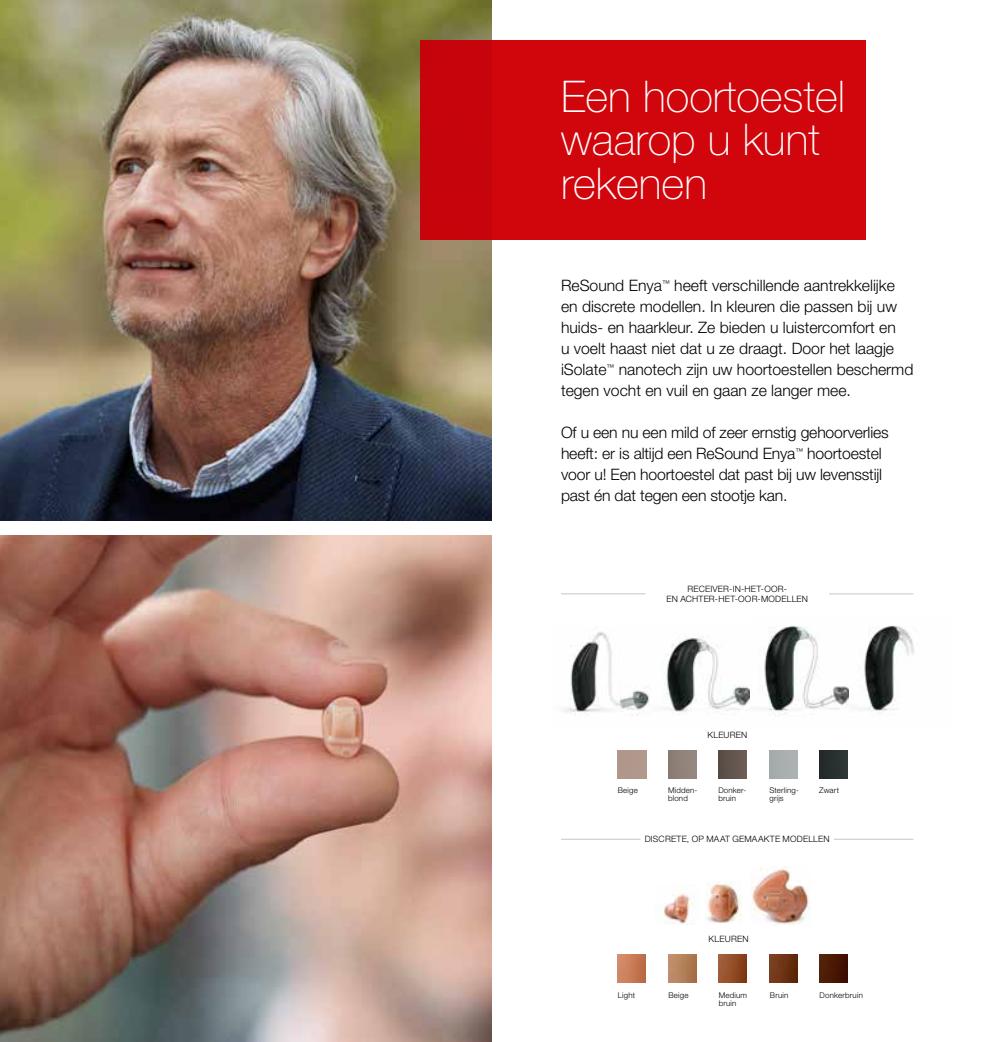
<style>
.page{position:relative;width:983px;height:1042px;background:#fff}
.page>*{position:absolute;margin:0;border:0;box-sizing:border-box;transform-origin:0 0}
.t1{font:100 43.75px/43.8px "Helvetica Neue LT Pro";color:#fff}
.t2{font:300 15.75px/21px "Helvetica Neue LT Pro";color:#000}
.t3{font:300 8.75px/10.5px "Helvetica Neue LT Pro";letter-spacing:.025em;color:#000;text-align:center}
.t4{font:300 7.88px/7.9px "Helvetica Neue LT Pro";letter-spacing:.025em;color:#000}
</style>
<div class="page">
<img style="left:0;top:0;width:491px;height:521px">
<img style="left:0;top:536px;width:491px;height:506px">
<img style="left:649px;top:636px;width:101px;height:79px">
<img style="left:564px;top:632px;width:85px;height:84px">
<img style="left:764px;top:625px;width:85px;height:91px">
<img style="left:864px;top:625px;width:51px;height:89px">
<img style="left:705px;top:882px;width:36px;height:41px">
<img style="left:750px;top:866px;width:59px;height:59px">
<img style="left:659px;top:884px;width:36px;height:40px">
<div style="left:420px;top:40px;width:445px;height:200px;background:#d1050c"></div>
<hr style="left:561px;top:593px;width:84px;height:1px;background:#c5c6c6">
<hr style="left:561px;top:839px;width:79px;height:1px;background:#c5c6c6">
<hr style="left:828px;top:593px;width:85px;height:1px;background:#c5c6c6">
<hr style="left:833px;top:839px;width:80px;height:1px;background:#c5c6c6">
<img style="left:718px;top:750px;width:28px;height:29px">
<img style="left:819px;top:750px;width:28px;height:29px">
<img style="left:617px;top:955px;width:28px;height:27px">
<img style="left:668px;top:955px;width:28px;height:27px">
<img style="left:718px;top:955px;width:28px;height:27px">
<img style="left:769px;top:955px;width:28px;height:27px">
<img style="left:819px;top:955px;width:28px;height:27px">
<h1 class="t1" style="left:561px;top:74px;width:285px">Een hoortoestel waarop u kunt rekenen</h1>
<p class="t2" style="left:561px;top:274px;width:354px">ReSound Enya<sup>™</sup> heeft verschillende aantrekkelijke en discrete modellen. In kleuren die passen bij uw huids- en haarkleur. Ze bieden u luistercomfort en<br>u voelt haast niet dat u ze draagt. Door het laagje iSolate<sup>™</sup> nanotech zijn uw hoortoestellen beschermd tegen vocht en vuil en gaan ze langer mee.</p>
<p class="t2" style="left:561px;top:421px;width:329px">Of u een nu een mild of zeer ernstig gehoorverlies heeft: er is altijd een ReSound Enya<sup>™</sup> hoortoestel voor u! Een hoortoestel dat past bij uw levensstijl past én dat tegen een stootje kan.</p>
<p class="t3" style="left:666px;top:583px;width:143px">RECEIVER-IN-HET-OOR-<br>EN ACHTER-HET-OOR-MODELLEN</p>
<p class="t3" style="left:707px;top:729px;width:41px">KLEUREN</p>
<p class="t4" style="left:668px;top:786px;width:31px">Midden&shy;blond</p>
<p class="t4" style="left:718px;top:786px;width:29px">Donker&shy;bruin</p>
<p class="t4" style="left:769px;top:786px;width:31px">Sterling&shy;grijs</p>
<p class="t4" style="left:617px;top:786px;width:22px">Beige</p>
<p class="t4" style="left:819px;top:786px;width:21px">Zwart</p>
<p class="t3" style="left:644px;top:834px;width:186px">DISCRETE, OP MAAT GEMAAKTE MODELLEN</p>
<p class="t3" style="left:708px;top:933px;width:41px">KLEUREN</p>
<p class="t4" style="left:617px;top:991px;width:19px">Light</p>
<p class="t4" style="left:668px;top:991px;width:22px">Beige</p>
<p class="t4" style="left:718px;top:991px;width:30px">Medium bruin</p>
<p class="t4" style="left:769px;top:991px;width:20px">Bruin</p>
<p class="t4" style="left:819px;top:991px;width:45px">Donkerbruin</p>
</div>
